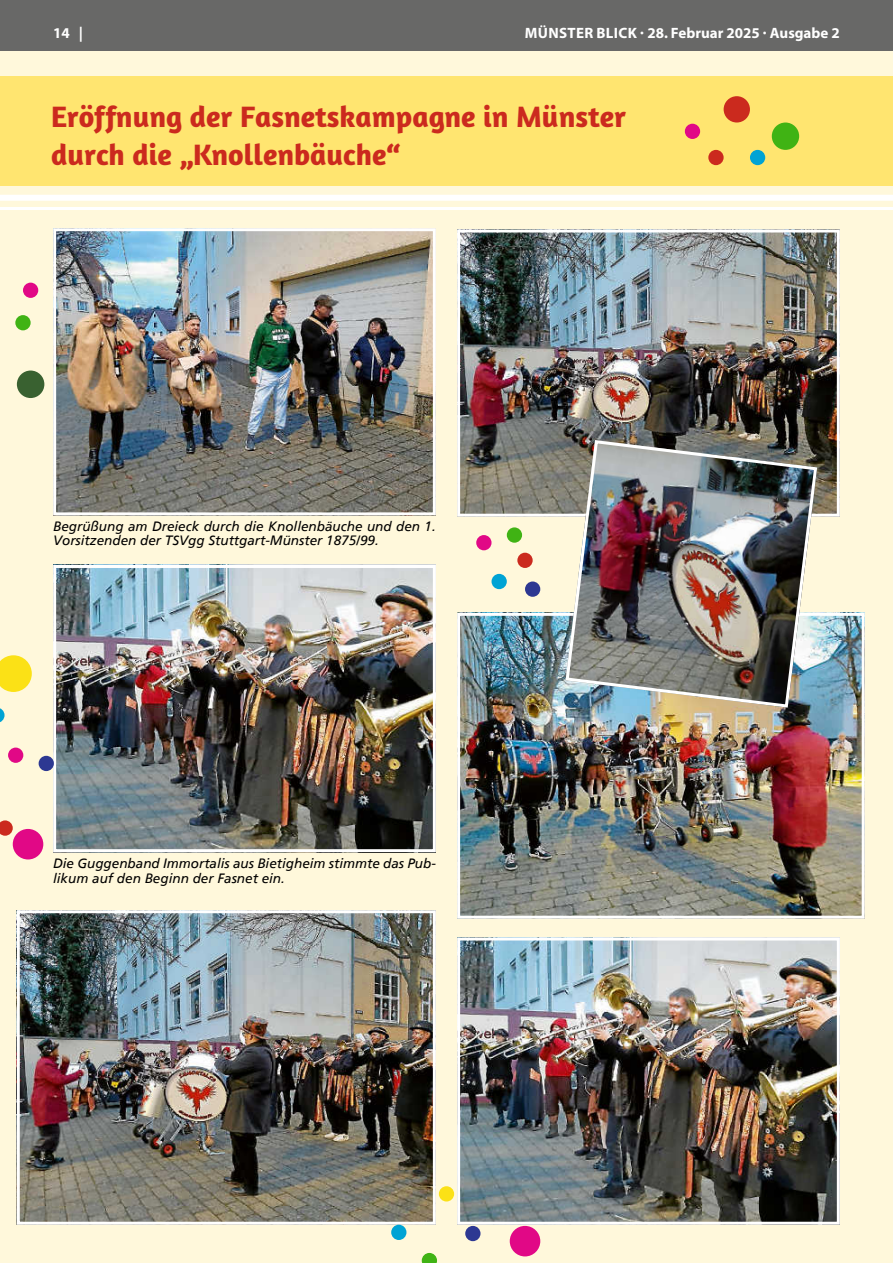
<style>
.page{position:relative;width:893px;height:1263px;background:#fff}
.page>*{position:absolute;margin:0;border:0;box-sizing:border-box;transform-origin:0 0}
.t1{font:700 30px/38.1px "Amaranth";color:#cb2a1e}
.t2{font:700 15px "Myriad Pro";color:#fff}
.t3{font:italic 13.5px/14.4px "Frutiger";color:#000}
</style>
<div class="page">
<div style="left:0;top:0;width:893px;height:51px;background:#686867"></div>
<div style="left:0;top:51px;width:893px;height:1212px;background:#fff8db"></div>
<div style="left:13px;top:829px;width:30px;height:30px;background:#e10886;border-radius:50%"></div>
<div style="left:0;top:77px;width:893px;height:109px;background:#ffe570"></div>
<div style="left:0;top:195px;width:893px;height:6px;background:#fff"></div>
<hr style="left:0;top:207px;width:893px;height:3px;background:#fff">
<img style="left:57px;top:232px;width:375px;height:279px">
<div style="left:53px;top:228px;width:383px;height:287px;border:3px solid #fff"></div>
<img style="left:57px;top:569px;width:375px;height:279px">
<div style="left:53px;top:565px;width:383px;height:287px;border:3px solid #fff"></div>
<img style="left:21px;top:914px;width:411px;height:307px">
<div style="left:17px;top:910px;width:419px;height:315px;border:3px solid #fff"></div>
<img style="left:461px;top:617px;width:400px;height:298px">
<div style="left:457px;top:613px;width:408px;height:306px;border:3px solid #fff"></div>
<img style="left:461px;top:941px;width:375px;height:280px">
<div style="left:457px;top:937px;width:383px;height:288px;border:3px solid #fff"></div>
<img style="left:461px;top:233px;width:375px;height:280px">
<div style="left:457px;top:229px;width:383px;height:288px;border:3px solid #fff"></div>
<img style="left:566px;top:440px;width:251px;height:268px">
<div style="left:566px;top:440px;width:251px;height:267px;border:3px solid #fff;border-radius:28px"></div>
<div style="left:685px;top:124px;width:15px;height:15px;background:#e10886;border-radius:50%"></div>
<div style="left:724px;top:96px;width:26px;height:27px;background:#cb2a1e;border-radius:50%"></div>
<div style="left:17px;top:370px;width:27px;height:28px;background:#396130;border-radius:50%"></div>
<svg style="left:0;top:655px;width:32px;height:37px"></svg>
<div style="left:439px;top:1186px;width:15px;height:15px;background:#fbe116;border-radius:50%"></div>
<div style="left:391px;top:1225px;width:15px;height:15px;background:#00a3d4;border-radius:50%"></div>
<div style="left:772px;top:123px;width:27px;height:27px;background:#40b314;border-radius:50%"></div>
<svg style="left:422px;top:1253px;width:15px;height:10px"></svg>
<div style="left:23px;top:283px;width:15px;height:15px;background:#e10886;border-radius:50%"></div>
<div style="left:476px;top:535px;width:15px;height:15px;background:#e10886;border-radius:50%"></div>
<div style="left:8px;top:747px;width:15px;height:16px;background:#e10886;border-radius:50%"></div>
<div style="left:510px;top:1226px;width:30px;height:30px;background:#e10886;border-radius:50%"></div>
<div style="left:507px;top:527px;width:15px;height:16px;background:#40b314;border-radius:50%"></div>
<div style="left:491px;top:574px;width:16px;height:15px;background:#00a3d4;border-radius:50%"></div>
<div style="left:750px;top:150px;width:15px;height:15px;background:#00a3d4;border-radius:50%"></div>
<svg style="left:0;top:708px;width:5px;height:14px"></svg>
<div style="left:517px;top:553px;width:16px;height:15px;background:#cb2a1e;border-radius:50%"></div>
<svg style="left:0;top:820px;width:13px;height:16px"></svg>
<div style="left:15px;top:315px;width:16px;height:15px;background:#40b314;border-radius:50%"></div>
<div style="left:708px;top:150px;width:16px;height:15px;background:#cb2a1e;border-radius:50%"></div>
<div style="left:39px;top:756px;width:15px;height:15px;background:#2d3892;border-radius:50%"></div>
<div style="left:465px;top:1226px;width:15px;height:15px;background:#2d3892;border-radius:50%"></div>
<div style="left:525px;top:581px;width:15px;height:16px;background:#2d3892;border-radius:50%"></div>
<p class="t2" style="left:53px;top:23px;width:31px">14 |</p>
<p class="t2" style="left:525px;top:23px;width:316px">MÜNSTER BLICK · 28. Februar 2025 · Ausgabe 2</p>
<h1 class="t1" style="left:51px;top:97px;width:577px">Eröffnung der Fasnetskampagne in Münster durch die „Knollenbäuche“</h1>
<p class="t3" style="left:53px;top:519px;width:384px">Begrüßung am Dreieck durch die Knollenbäuche und den 1.<br>Vorsitzenden der TSVgg Stuttgart-Münster 1875/99.</p>
<p class="t3" style="left:53px;top:856px;width:384px">Die Guggenband Immortalis aus Bietigheim stimmte das Pub&shy;likum auf den Beginn der Fasnet ein.</p>
</div>
